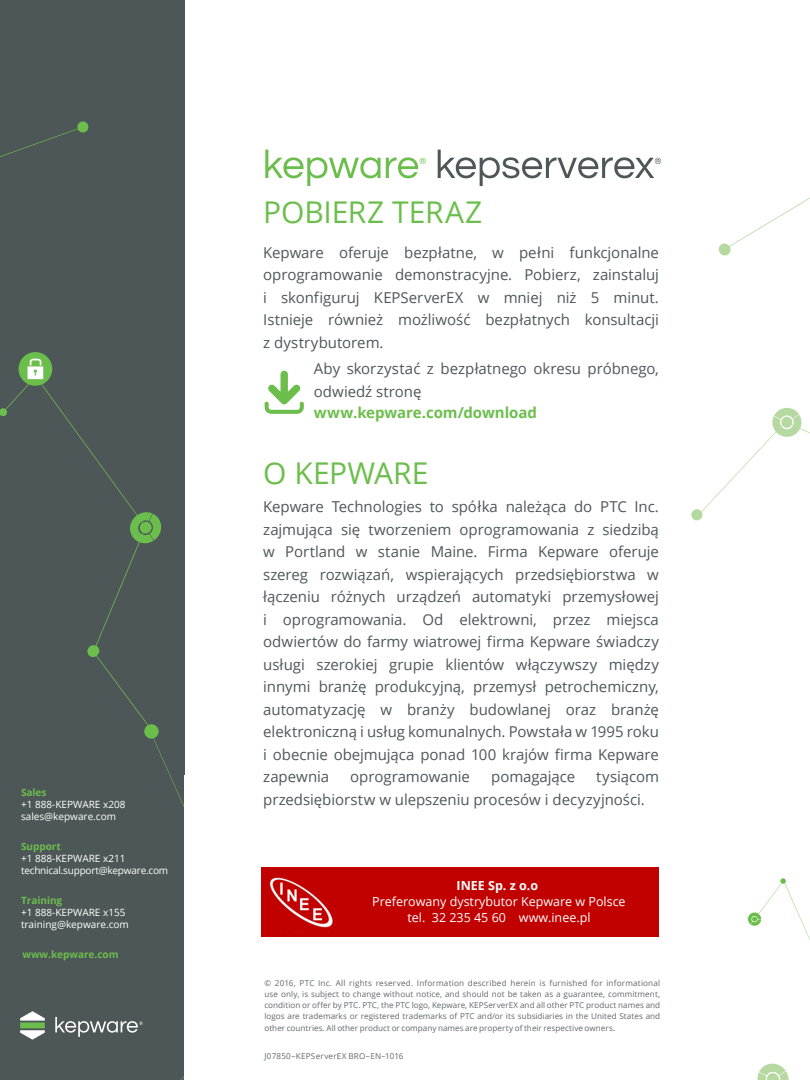
<style>
.page{position:relative;width:810px;height:1080px;background:#fff}
.page>*{position:absolute;margin:0;border:0;box-sizing:border-box;transform-origin:0 0}
.Body_Copy{font:30px "Open Sans";color:#6cbe4c}
.Body_Copy-2{font:15px/22.5px "Open Sans";letter-spacing:-.005em;color:#4e5758;text-align:justify}
.Body_Copy-3{font:700 15px "Open Sans";letter-spacing:-.005em;color:#6cbe4c}
.t1{font:12.5px "Open Sans";color:#fff}
.t2{font:700 12.5px "Open Sans";color:#fff}
.t3{font:10px "Open Sans";color:#fff}
.t4{font:700 10px "Open Sans";color:#6cbe4c}
.t5{font:10px "Open Sans";letter-spacing:-.02em;color:#fff}
._10__Legal{font:8.12px/11.2px "Open Sans";letter-spacing:.01em;color:#616869;text-align:justify}
</style>
<div class="page">
<div style="left:0;top:0;width:185px;height:1080px;background:#4e5758"></div>
<svg style="left:691px;top:408px;width:119px;height:112px"></svg>
<svg style="left:718px;top:197px;width:92px;height:58px"></svg>
<svg style="left:747px;top:878px;width:63px;height:202px"></svg>
<svg style="left:65px;top:417px;width:120px;height:466px"></svg>
<svg style="left:130px;top:512px;width:31px;height:32px"></svg>
<svg style="left:181px;top:883px;width:4px;height:197px"></svg>
<div style="left:144px;top:724px;width:15px;height:15px;background:#6cbe4c;border-radius:50%"></div>
<svg style="left:0;top:121px;width:89px;height:296px"></svg>
<svg style="left:264px;top:371px;width:40px;height:43px"></svg>
<svg style="left:55px;top:1017px;width:88px;height:20px"></svg>
<svg style="left:20px;top:1011px;width:25px;height:29px"></svg>
<svg style="left:265px;top:150px;width:161px;height:36px"></svg>
<svg style="left:438px;top:150px;width:223px;height:36px"></svg>
<div style="left:262px;top:867px;width:397px;height:70px;background:#c10100"></div>
<img style="left:269px;top:877px;width:64px;height:51px">
<p class="t4" style="left:21px;top:785px;width:27px">Sales</p>
<p class="t3" style="left:21px;top:798px;width:106px">+1 888-KEPWARE x208</p>
<p class="t3" style="left:21px;top:810px;width:97px">sales@kepware.com</p>
<p class="t4" style="left:21px;top:840px;width:41px">Support</p>
<p class="t3" style="left:21px;top:852px;width:106px">+1 888-KEPWARE x211</p>
<p class="t5" style="left:21px;top:864px;width:149px">technical.support@kepware.com</p>
<p class="t4" style="left:21px;top:893px;width:43px">Training</p>
<p class="t3" style="left:21px;top:906px;width:106px">+1 888-KEPWARE x155</p>
<p class="t3" style="left:21px;top:918px;width:109px">training@kepware.com</p>
<p class="t4" style="left:22px;top:947px;width:98px">www.kepware.com</p>
<p class="Body_Copy" style="left:263px;top:191px;width:221px">POBIERZ TERAZ</p>
<p class="Body_Copy-2" style="left:263px;top:241px;width:397px">Kepware oferuje bezpłatne, w pełni funkcjonalne oprogramowanie demonstracyjne. Pobierz, zainstaluj i skonfiguruj KEPServerEX w mniej niż 5 minut.<br>Istnieje również możliwość bezpłatnych konsultacji z dystrybutorem.</p>
<p class="Body_Copy-2" style="left:314px;top:357px;width:347px">Aby skorzystać z bezpłatnego okresu próbnego, odwiedź stronę</p>
<p class="Body_Copy-3" style="left:314px;top:402px;width:225px">www.kepware.com/download</p>
<p class="Body_Copy" style="left:263px;top:453px;width:167px">O KEPWARE</p>
<p class="Body_Copy-2" style="left:263px;top:495px;width:397px">Kepware Technologies to spółka należąca do PTC Inc. zajmująca się tworzeniem oprogramowania z siedzibą w Portland w stanie Maine. Firma Kepware oferuje szereg rozwiązań, wspierających przedsiębiorstwa w łączeniu różnych urządzeń automatyki przemysłowej i oprogramowania. Od elektrowni, przez miejsca odwiertów do farmy wiatrowej firma Kepware świadczy usługi szerokiej grupie klientów włączywszy między innymi branżę produkcyjną, przemysł petrochemiczny, automatyzację w branży budowlanej oraz branżę elektroniczną i usług komunalnych. Powstała w 1995 roku i obecnie obejmująca ponad 100 krajów firma Kepware zapewnia</p>
<p class="Body_Copy-2" style="left:263px;top:765px;width:397px;text-indent:333px">tysiącom przedsiębiorstw w ulepszeniu procesów i decyzyjności.</p>
<p class="Body_Copy-2" style="left:350px;top:765px;width:121px">oprogramowanie</p>
<p class="Body_Copy-2" style="left:491px;top:765px;width:86px">pomagające</p>
<p class="t2" style="left:457px;top:876px;width:83px">INEE Sp. z o.o</p>
<p class="t1" style="left:372px;top:893px;width:255px">Preferowany dystrybutor Kepware w Polsce</p>
<p class="t1" style="left:407px;top:909px;width:185px">tel. 32 235 45 60 www.inee.pl</p>
<p class="_10__Legal" style="left:264px;top:977px;width:397px">© 2016, PTC Inc. All rights reserved. Information described herein is furnished for informational use only, is subject to change without notice, and should not be taken as a guarantee, commitment, condition or offer by PTC. PTC, the PTC logo, Kepware, KEPServerEX and all other PTC product names and logos are trademarks or registered trademarks of PTC and/or its subsidiaries in the United States and other countries. All other product or company names are property of their respective owners.</p>
<p class="_10__Legal" style="left:264px;top:1050px;width:141px">J07850–KEPServerEX BRO–EN–1016</p>
</div>
